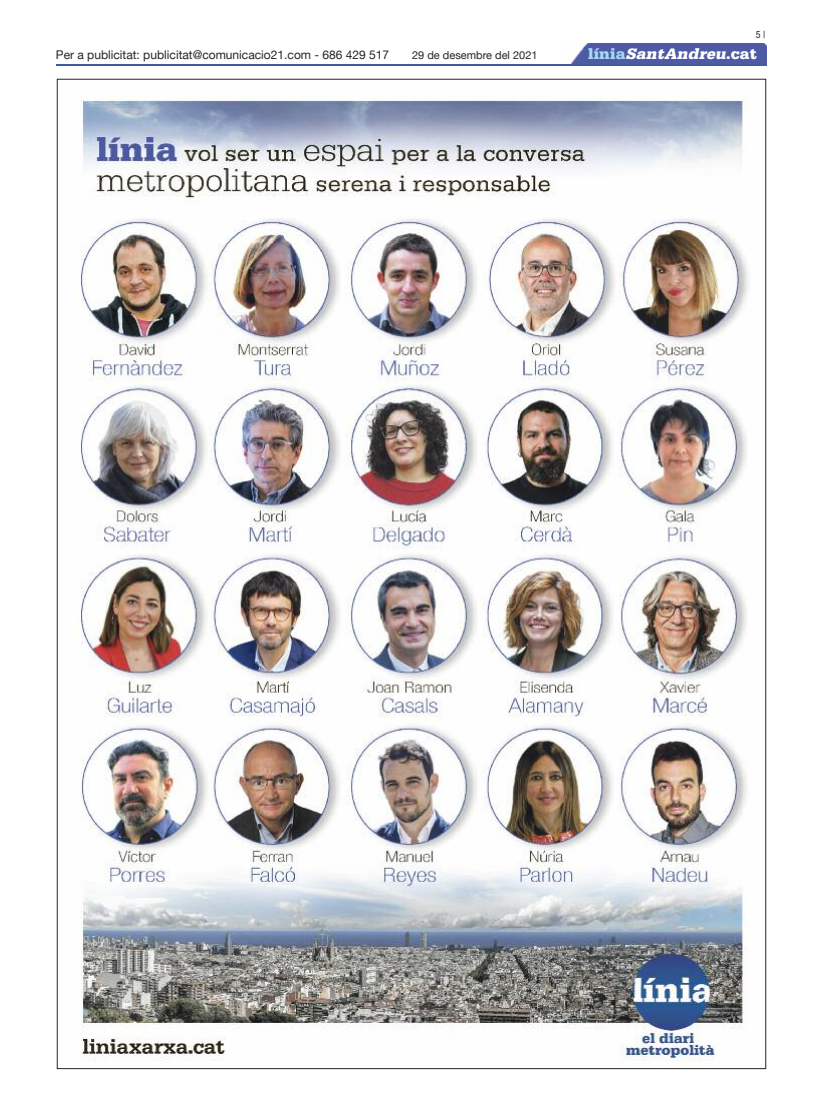
<style>
.page{position:relative;width:823px;height:1106px;background:#fff}
.page>*{position:absolute;margin:0;border:0;box-sizing:border-box;transform-origin:0 0}
.t1{font:italic 900 16px "Serifa";color:#fff}
.t2{font:12px "Helvetica Neue";color:#272526}
.t3{font:11px "Helvetica Neue";color:#272526}
.t4{font:condensed 10px "Helvetica Neue LT Std";color:#272526}
.s1{font-style:normal;color:#a6d8f6}
.s2{font-style:normal}
</style>
<div class="page">
<img style="left:81px;top:97px;width:668px;height:964px">
<div style="left:570px;top:44px;width:195px;height:20px;background:#4f5aa4"></div>
<hr style="left:57px;top:64px;width:708px;height:1px;background:#4558a4">
<p class="t2" style="left:56px;top:48px;width:335px">Per a publicitat: publicitat@comunicacio21.com - 686 429 517</p>
<p class="t4" style="left:755px;top:31px;width:11px">5|</p>
<p class="t3" style="left:412px;top:48px;width:127px">29 de desembre del 2021</p>
<h1 class="t1" style="left:587px;top:48px;width:170px"><span class="s1">l í n i a</span> SantAndreu<span class="s2">. c a t</span></h1>
</div>
